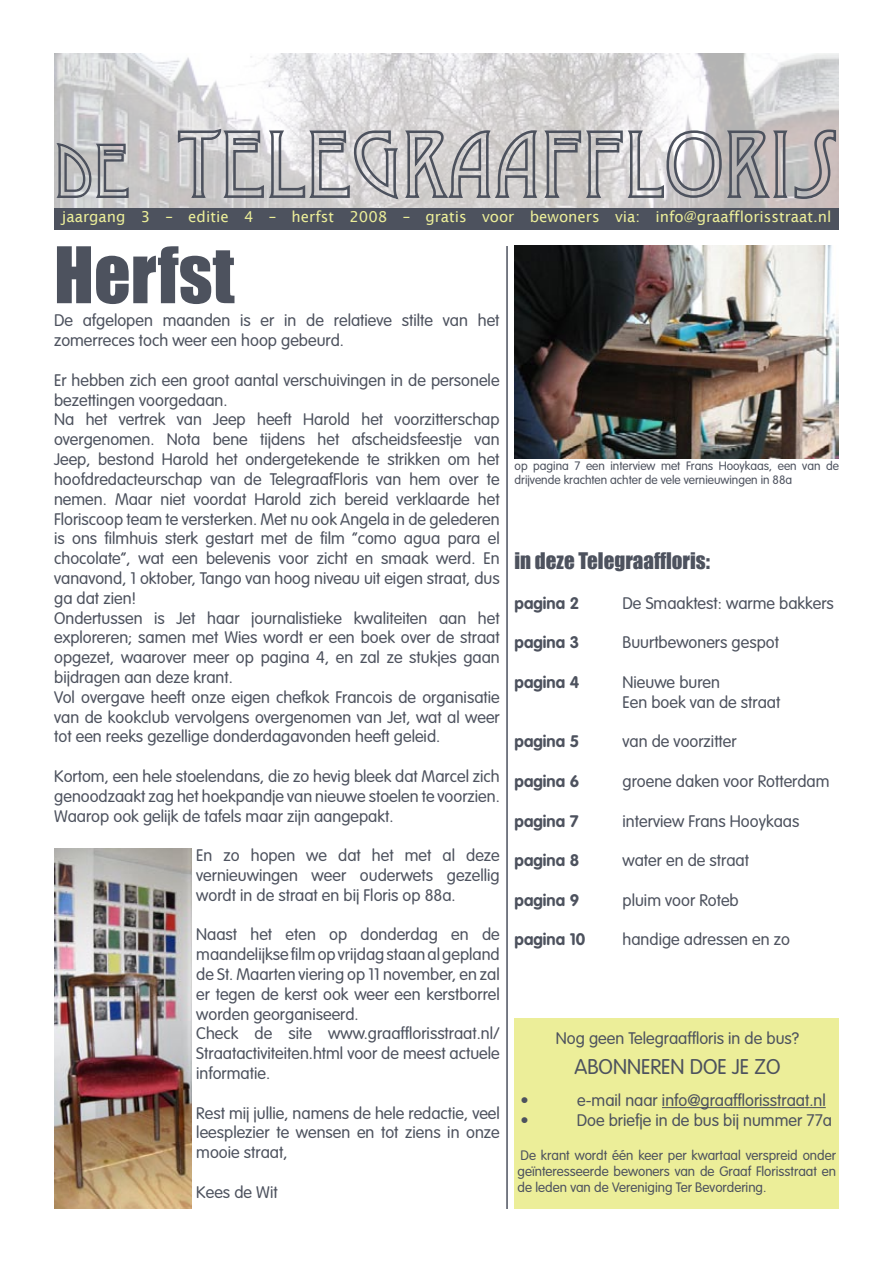
<style>
.page{position:relative;width:893px;height:1263px;background:#fff}
.page>*{position:absolute;margin:0;border:0;box-sizing:border-box;transform-origin:0 0}
.t1{font:72px "Impact";color:#4d525e}
.t2{font:21px "Impact";color:#4d525e}
.t3{font:300 21px "VAG Rounded";color:#4d525e}
.t4{font:300 16.5px/19.8px "VAG Rounded";color:#4d525e}
.t5{font:700 16.5px "VAG Rounded";color:#4d525e}
.t6{font:15px "Lucida Sans";color:#ecee99}
.t7{font:300 13.5px/16.2px "VAG Rounded";color:#4d525e;text-align:justify}
.t8{font:300 12px/14.4px "VAG Rounded";color:#4d525e}
</style>
<div class="page">
<img style="left:54px;top:54px;width:785px;height:154px">
<div style="left:54px;top:208px;width:785px;height:22px;background:#4d525e"></div>
<svg style="left:55px;top:142px;width:75px;height:57px;background:#a7a8ab"></svg>
<svg style="left:177px;top:128px;width:660px;height:72px;background:#b9b7ba"></svg>
<div style="left:514px;top:1018px;width:325px;height:191px;background:#ecee99"></div>
<hr style="left:662px;top:1107px;width:164px;height:1px;background:#4d525e">
<img style="left:514px;top:246px;width:325px;height:213px">
<hr style="left:506px;top:246px;width:2px;height:963px;background:#4d525e">
<img style="left:54px;top:849px;width:137px;height:360px">
<p class="t6" style="left:62px;top:208px;width:771px">jaargang 3 – editie 4 – herfst 2008 – gratis voor bewoners via: info@graafflorisstraat.nl</p>
<h1 class="t1" style="left:54px;top:219px;width:182px">Herfst</h1>
<p class="t4" style="left:54px;top:311px;width:447px">De afgelopen maanden is er in de relatieve stilte van het zomerreces toch weer een hoop gebeurd.</p>
<p class="t4" style="left:54px;top:370px;width:447px">Er hebben zich een groot aantal verschuivingen in de personele bezettingen voorgedaan.<br>Na het vertrek van Jeep heeft Harold het voorzitterschap overgenomen. Nota bene tijdens het afscheidsfeestje van Jeep, bestond Harold het ondergetekende te strikken om het hoofdredacteurschap van de TelegraafFloris van hem over te nemen. Maar niet voordat Harold zich bereid verklaarde het Floriscoop team te versterken. Met nu ook Angela in de gelederen is ons filmhuis sterk gestart met de film “como agua para el chocolate”, wat een belevenis voor zicht en smaak werd. En vanavond, 1 oktober, Tango van hoog niveau uit eigen straat, dus ga dat zien!<br>Ondertussen is Jet haar journalistieke kwaliteiten aan het exploreren; samen met Wies wordt er een boek over de straat opgezet, waarover meer op pagina 4, en zal ze stukjes gaan bijdragen aan deze krant.<br>Vol overgave heeft onze eigen chefkok Francois de organisatie van de kookclub vervolgens overgenomen van Jet, wat al weer tot een reeks gezellige donderdagavonden heeft geleid.</p>
<p class="t4" style="left:54px;top:766px;width:447px;text-align:justify">Kortom, een hele stoelendans, die zo hevig bleek dat Marcel zich genoodzaakt zag het hoekpandje van nieuwe stoelen te voorzien.<br>Waarop ook gelijk de tafels maar zijn aangepakt.</p>
<p class="t4" style="left:196px;top:845px;width:305px;text-align:justify">En zo hopen we dat het met al deze vernieuwingen weer ouderwets gezellig wordt in de straat en bij Floris op 88a.</p>
<p class="t4" style="left:196px;top:925px;width:305px">Naast het eten op donderdag en de maandelijkse filmopvrijdagstaanalgepland de St. Maarten viering op 11 november, en zal er tegen de kerst ook weer een kerstborrel worden georganiseerd.<br>Check de site www.graafflorisstraat.nl/ Straatactiviteiten.html voor de meest actuele informatie.</p>
<p class="t4" style="left:196px;top:1103px;width:305px;text-align:justify">Rest mij jullie, namens de hele redactie, veel leesplezier te wensen en tot ziens in onze mooie straat,</p>
<p class="t4" style="left:196px;top:1182px;width:83px">Kees de Wit</p>
<p class="t8" style="left:514px;top:458px;width:326px">op pagina 7 een interview met Frans Hooykaas, een van de drijvende krachten achter de vele vernieuwingen in 88a</p>
<p class="t2" style="left:514px;top:545px;width:197px">in deze Telegraaffloris:</p>
<p class="t5" style="left:514px;top:593px;width:66px">pagina 2</p>
<p class="t4" style="left:623px;top:593px;width:213px">De Smaaktest: warme bakkers</p>
<p class="t5" style="left:514px;top:633px;width:66px">pagina 3</p>
<p class="t4" style="left:622px;top:633px;width:158px">Buurtbewoners gespot</p>
<p class="t5" style="left:514px;top:672px;width:66px">pagina 4</p>
<p class="t4" style="left:622px;top:672px;width:159px">Nieuwe buren<br>Een boek van de straat</p>
<p class="t5" style="left:515px;top:732px;width:66px">pagina 5</p>
<p class="t4" style="left:623px;top:732px;width:116px">van de voorzitter</p>
<p class="t5" style="left:515px;top:771px;width:66px">pagina 6</p>
<p class="t4" style="left:623px;top:771px;width:208px">groene daken voor Rotterdam</p>
<p class="t5" style="left:515px;top:811px;width:66px">pagina 7</p>
<p class="t4" style="left:623px;top:811px;width:178px">interview Frans Hooykaas</p>
<p class="t5" style="left:515px;top:851px;width:66px">pagina 8</p>
<p class="t4" style="left:623px;top:850px;width:128px">water en de straat</p>
<p class="t5" style="left:515px;top:890px;width:66px">pagina 9</p>
<p class="t4" style="left:623px;top:890px;width:118px">pluim voor Roteb</p>
<p class="t5" style="left:515px;top:930px;width:72px">pagina 10</p>
<p class="t4" style="left:623px;top:930px;width:169px">handige adressen en zo</p>
<p class="t4" style="left:556px;top:1028px;width:245px">Nog geen Telegraaffloris in de bus?</p>
<p class="t3" style="left:574px;top:1055px;width:208px">ABONNEREN DOE JE ZO</p>
<p class="t4" style="left:520px;top:1090px;width:10px">•</p>
<p class="t4" style="left:577px;top:1090px;width:250px">e-mail naar info@graafflorisstraat.nl</p>
<p class="t4" style="left:520px;top:1110px;width:10px">•</p>
<p class="t4" style="left:577px;top:1110px;width:257px">Doe briefje in de bus bij nummer 77a</p>
<p class="t7" style="left:518px;top:1147px;width:320px">De krant wordt één keer per kwartaal verspreid onder geïnteresseerde bewoners van de Graaf Florisstraat en de leden van de Vereniging Ter Bevordering.</p>
</div>
